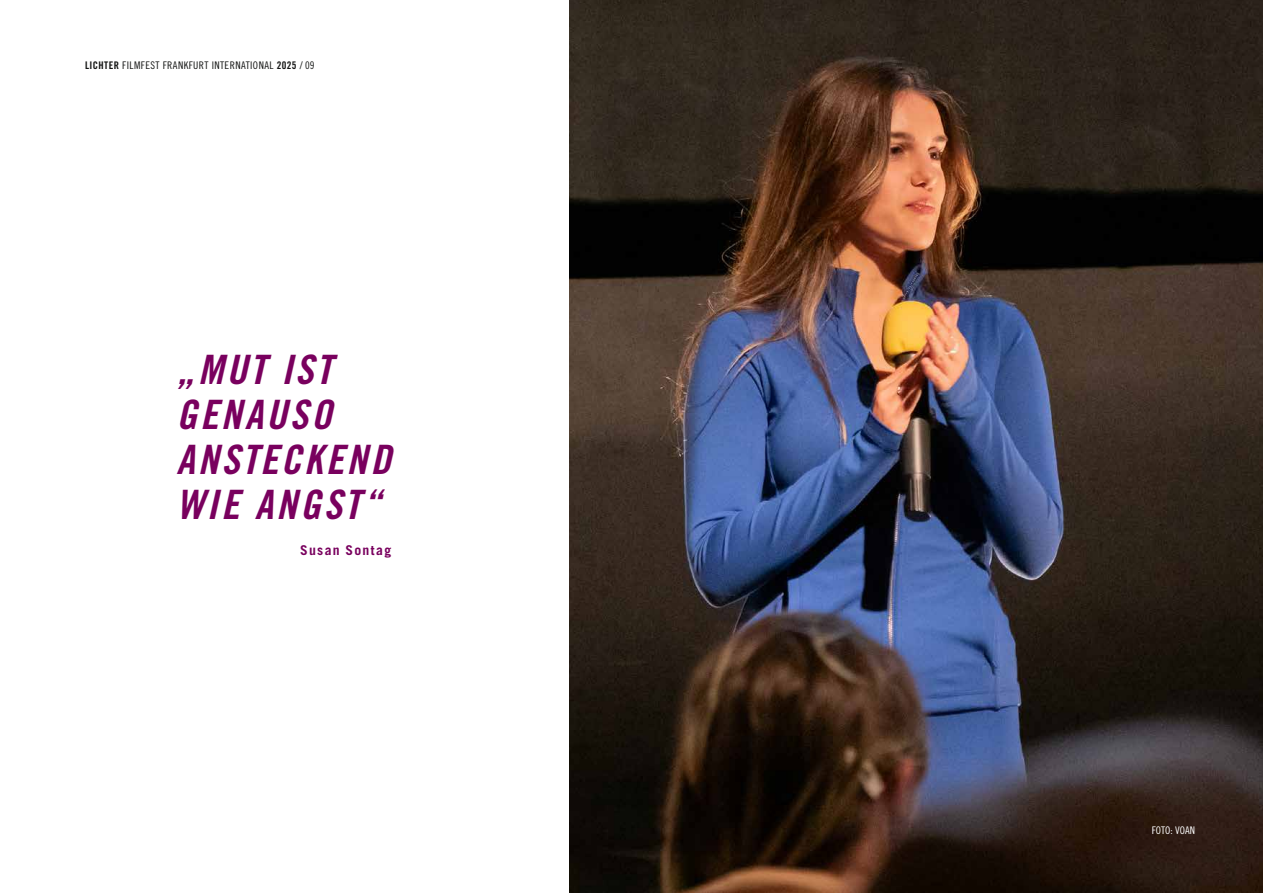
<style>
.page{position:relative;width:1263px;height:893px;background:#fff}
.page>*{position:absolute;margin:0;border:0;box-sizing:border-box;transform-origin:0 0}
.t1{font:40.5px/45px "Trade Gothic LT Std Bd Cn 20 Obl";letter-spacing:.07em;color:#79005e}
.t2{font:700 13.5px "Trade Gothic LT Std";letter-spacing:.09em;color:#79005e}
.t3{font:10.5px "Trade Gothic LT Std Cn 18";letter-spacing:.04em;color:#131413}
.t4{font:10.5px "Trade Gothic LT Std Cn 18";color:#fff}
.s1{font-family:"Trade Gothic LT Std Bd Cn 20"}
</style>
<div class="page">
<img style="left:570px;top:0;width:693px;height:893px">
<p class="t3" style="left:85px;top:59px;width:231px"><span class="s1">LICHTER</span> FILMFEST FRANKFURT INTERNATIONAL <span class="s1">2025</span> / 09</p>
<h1 class="t1" style="left:176px;top:348px;width:216px">„MUT IST<br>GENAUSO<br>ANSTECKEND<br>WIE ANGST“</h1>
<p class="t2" style="left:300px;top:542px;width:92px">Susan Sontag</p>
<p class="t4" style="left:1152px;top:824px;width:45px">FOTO: VOAN</p>
</div>
